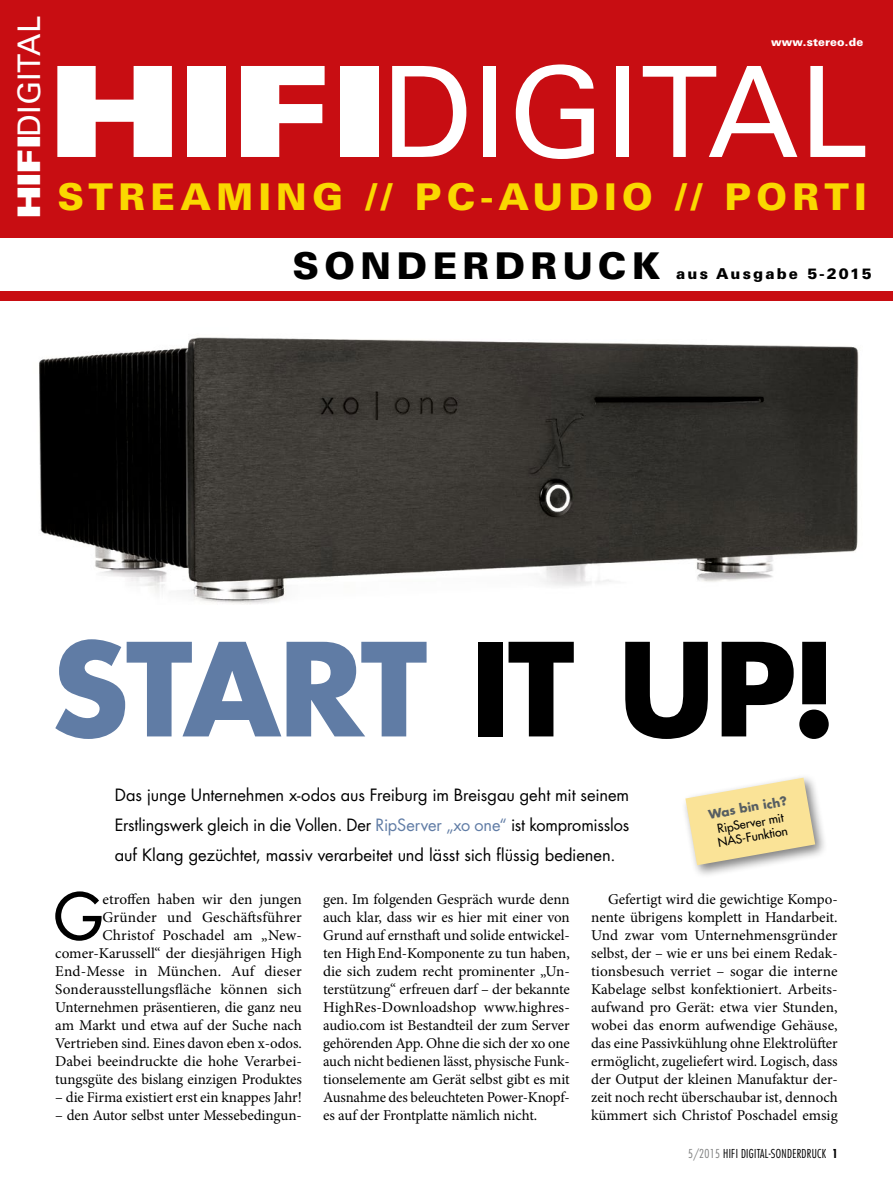
<style>
.page{position:relative;width:893px;height:1191px;background:#fff}
.page>*{position:absolute;margin:0;border:0;box-sizing:border-box;transform-origin:0 0}
.t1{font:126px "Univers LT Std";color:#fff}
.t2{font:700 125.55px "Futura Std";letter-spacing:-.025em;color:#607ca5}
.t3{font:500 62.7px "Futura Std";color:#000}
.t4{font:900 36.9px "Univers LT Std";letter-spacing:.145em;color:#fad800}
.t5{font:900 36.9px "Univers LT Std";letter-spacing:.145em;color:#000}
.t6{font:31.05px "Univers LT Std";color:#fff}
.t7{font:16.5px/30px "Futura Std";letter-spacing:-.005em;color:#000;text-align:justify}
.t8{font:15px/18px "Minion Pro";letter-spacing:-.005em;color:#000;text-align:justify}
.t9{font:900 15px "Univers LT Std";letter-spacing:.145em;color:#000}
.t10{font:300 condensed 12px "Futura Std";letter-spacing:.025em;color:#000}
.t11{font:500 12px/13.5px "Futura Std";color:#000}
.t12{font:700 12px "Futura Std";color:#575e62}
.t13{font:900 11.25px "Univers LT Std";letter-spacing:.01em;color:#fff}
.s1{font-family:"Univers LT Std X Black Ex"}
.s2{color:#000}
.s3{color:#607ca5}
.s4{color:#7c7d7d}
.s5{font-weight:700}
</style>
<div class="page">
<img style="left:0;top:237px;width:893px;height:367px">
<div style="left:0;top:0;width:893px;height:237px;background:#c80d12"></div>
<div style="left:0;top:291px;width:893px;height:10px;background:#c80d12"></div>
<div style="left:681px;top:773px;width:147px;height:105px;background:#000;opacity:.5"></div>
<svg style="left:685px;top:777px;width:130px;height:88px"></svg>
<h3 class="t6" style="left:11px;top:219px;width:205px;rotate:-90deg"><span class="s1">HIFI</span>DIGITAL</h3>
<p class="t13" style="left:771px;top:34px;width:94px">www.stereo.de</p>
<h1 class="t1" style="left:46px;top:38px;width:824px"><span class="s1">HIFI</span>DIGITAL</h1>
<h3 class="t4" style="left:57px;top:174px;width:811px">STREAMING // PC-AUDIO // PORTI</h3>
<h3 class="t5" style="left:293px;top:243px;width:370px">SONDERDRUCK</h3>
<p class="t9" style="left:676px;top:264px;width:197px">aus Ausgabe 5-2015</p>
<h2 class="t2" style="left:52px;top:606px;width:788px">START <span class="s2">IT UP!</span></h2>
<p class="t7" style="left:115px;top:779px;width:516px">Das junge Unternehmen x-odos aus Freiburg im Breisgau geht mit seinem Erstlingswerk gleich in die Vollen. Der <span class="s3">RipServer „xo one“</span> ist kompromisslos auf Klang gezüchtet, massiv verarbeitet und lässt sich flüssig bedienen.</p>
<p class="t12" style="left:707px;top:806px;width:81px;rotate:-10deg">Was bin ich?</p>
<p class="t11" style="left:715px;top:822px;width:72px;rotate:-10deg">RipServer mit<br>NAS-Funktion</p>
<h3 class="t3" style="left:54px;top:877px;width:50px">G</h3>
<p class="t8" style="left:55px;top:890px;width:248px;text-align:right">etroffen haben wir den jungen Gründer und Geschäftsführer Christof Poschadel am „New&shy;comer-Karussell“ der diesjährigen High End-Messe in München. Auf dieser Sonderausstellungsfläche können sich Unternehmen präsentieren, die ganz neu am Markt und etwa auf der Suche nach Vertrieben sind. Eines davon eben x-odos.<br>Dabei beeindruckte die hohe Verarbei&shy;tungsgüte des bislang einzigen Produktes</p>
<p class="t8" style="left:55px;top:1088px;width:248px">– die Firma existiert erst ein knappes Jahr!</p>
<p class="t8" style="left:55px;top:1106px;width:248px">– den Autor selbst unter Messebedingun-</p>
<p class="t8" style="left:323px;top:890px;width:248px">gen. Im folgenden Gespräch wurde denn auch klar, dass wir es hier mit einer von Grund auf ernsthaft und solide entwickel&shy;ten HighEnd-Komponente zu tun haben, die sich zudem recht prominenter „Un&shy;terstützung“ erfreuen darf – der bekannte HighRes-Downloadshop www.highres&shy;audio.com ist Bestandteil der zum Server gehörenden App. Ohne die sich der xo one auch nicht bedienen lässt, physische Funk&shy;tionselemente am Gerät selbst gibt es mit Ausnahme des beleuchteten Power-Knopf&shy;es auf der Frontplatte nämlich nicht.</p>
<p class="t8" style="left:591px;top:890px;width:248px;text-indent:17px">Gefertigt wird die gewichtige Kompo&shy;nente übrigens komplett in Handarbeit.<br>Und zwar vom Unternehmensgründer selbst, der – wie er uns bei einem Redak&shy;tionsbesuch verriet – sogar die interne Kabelage selbst konfektioniert. Arbeits&shy;aufwand pro Gerät: etwa vier Stunden, wobei das enorm aufwendige Gehäuse, das eine Passivkühlung ohne Elektrolüfter ermöglicht, zugeliefert wird. Logisch, dass der Output der kleinen Manufaktur der&shy;zeit noch recht überschaubar ist, dennoch kümmert sich Christof Poschadel emsig</p>
<p class="t10" style="left:688px;top:1146px;width:151px"><span class="s4">5/2015</span> HIFI DIGITAL-SONDERDRUCK <span class="s5">1</span></p>
</div>
